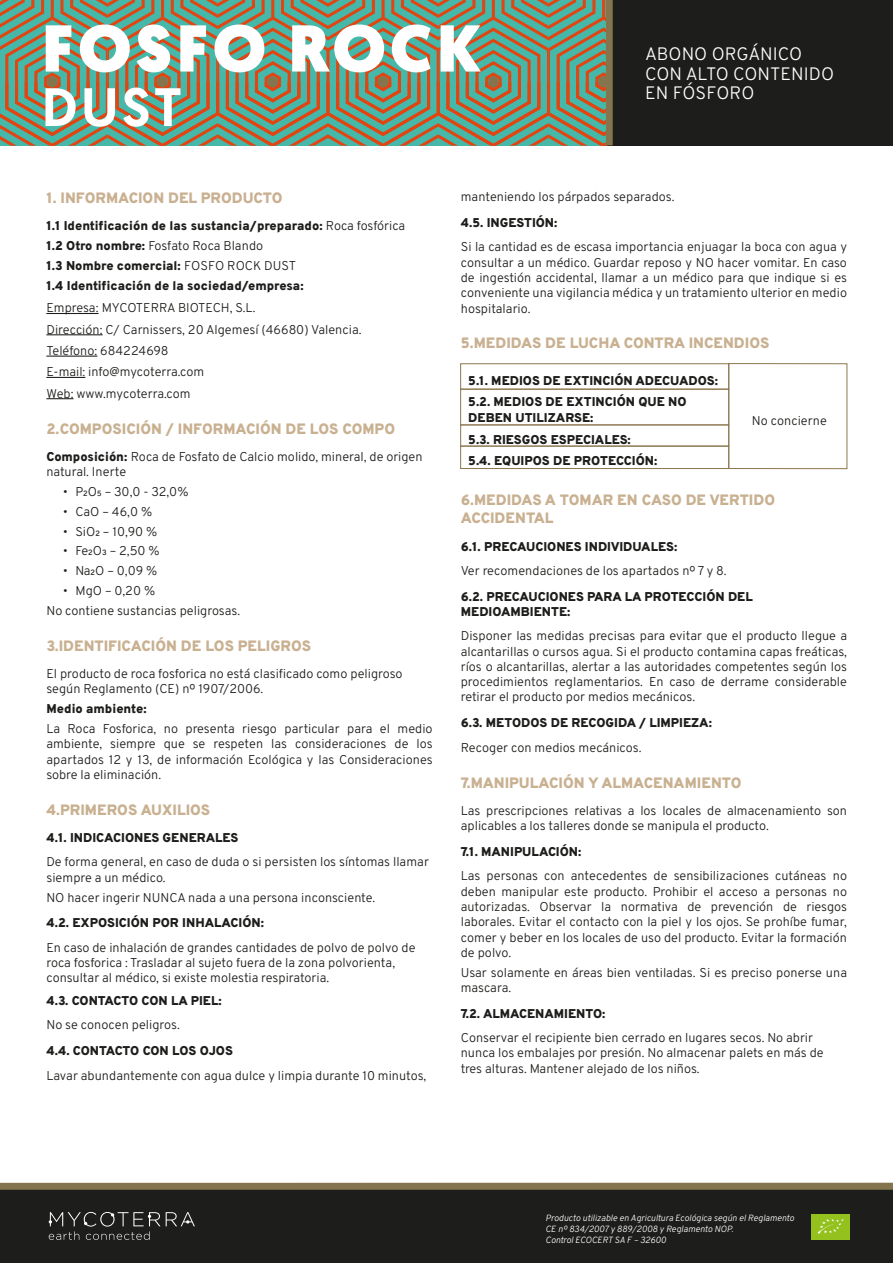
<style>
.page{position:relative;width:893px;height:1263px;background:#fff}
.page>*{position:absolute;margin:0;border:0;box-sizing:border-box;transform-origin:0 0}
.t1{font:900 66px "Geomanist";letter-spacing:.07em;color:#fff}
.t2{font:500 54px "Geomanist";color:#fff}
.t3{font:300 18px/19.5px "Overpass";color:#fff}
.t4{font:900 15px/18px "Overpass";color:#c8b090}
.t5{font:300 12.75px/15.3px "Overpass";color:#1d1d1b}
.t6{font:900 12.75px/19.8px "Overpass";color:#1d1d1b}
.t7{font:italic 300 9px/10.8px "Overpass";color:#fff}
.s1{font-weight:300}
.s2{font-weight:900}
</style>
<div class="page">
<div style="left:0;top:1189px;width:893px;height:74px;background:#1d1d1b"></div>
<svg style="left:49px;top:1212px;width:146px;height:28px"></svg>
<svg style="left:0;top:1183px;width:893px;height:7px;background:#81724c"></svg>
<div style="left:811px;top:1214px;width:38px;height:25px;background:#95c11f"></div>
<svg style="left:817px;top:1219px;width:27px;height:15px"></svg>
<hr style="left:46px;top:313px;width:53px;height:1px;background:#1d1d1b">
<hr style="left:46px;top:334px;width:57px;height:1px;background:#1d1d1b">
<hr style="left:46px;top:356px;width:51px;height:1px;background:#1d1d1b">
<hr style="left:46px;top:377px;width:39px;height:1px;background:#1d1d1b">
<svg style="left:46px;top:398px;width:28px;height:1px"></svg>
<svg style="left:0;top:0;width:607px;height:146px;background:#799176"></svg>
<div style="left:607px;top:0;width:286px;height:146px;background:#1d1d1b"></div>
<div style="left:606px;top:0;width:7px;height:145px;background:#85754e"></div>
<div style="left:460px;top:363px;width:269px;height:26px;border:1px solid #8b774f"></div>
<div style="left:728px;top:363px;width:119px;height:106px;border:1px solid #8b774f"></div>
<div style="left:460px;top:389px;width:269px;height:36px;border:1px solid #8b774f"></div>
<div style="left:460px;top:424px;width:269px;height:22px;border:1px solid #8b774f"></div>
<div style="left:460px;top:446px;width:269px;height:23px;border:1px solid #8b774f"></div>
<h1 class="t1" style="left:42px;top:4px;width:441px">FOSFO ROCK</h1>
<h2 class="t2" style="left:42px;top:71px;width:141px">DUST</h2>
<h3 class="t3" style="left:645px;top:44px;width:191px">ABONO ORGÁNICO<br>CON ALTO CONTENIDO<br>EN FÓSFORO</h3>
<p class="t4" style="left:46px;top:188px;width:238px">1. INFORMACION DEL PRODUCTO</p>
<p class="t6" style="left:46px;top:215px;width:360px">1.1 Identificación de las sustancia/preparado: <span class="s1">Roca fosfórica </span>1.2 Otro nombre: <span class="s1">Fosfato Roca Blando<br></span>1.3 Nombre comercial: <span class="s1">FOSFO ROCK DUST<br></span>1.4 Identificación de la sociedad/empresa:</p>
<p class="t5" style="left:46px;top:297px;width:317px;line-height:21.3px">Empresa: MYCOTERRA BIOTECH, S.L.<br>Dirección: C/ Carnissers, 20 Algemesí (46680) Valencia.<br>Teléfono: 684224698<br>E-mail: info@mycoterra.com<br>Web: www.mycoterra.com</p>
<p class="t4" style="left:46px;top:419px;width:350px">2.COMPOSICIÓN / INFORMACIÓN DE LOS COMPO</p>
<p class="t5" style="left:46px;top:448px;width:378px"><span class="s2">Composición:</span> Roca de Fosfato de Calcio molido, mineral, de origen natural. Inerte</p>
<p class="t5" style="left:63px;top:483px;width:127px">• P2O5 – 30,0 - 32,0%</p>
<p class="t5" style="left:63px;top:503px;width:91px">• CaO – 46,0 %</p>
<p class="t5" style="left:63px;top:523px;width:96px">• SiO2 – 10,90 %</p>
<p class="t5" style="left:63px;top:543px;width:99px">• Fe2O3 – 2,50 %</p>
<p class="t5" style="left:63px;top:563px;width:96px">• Na2O – 0,09 %</p>
<p class="t5" style="left:46px;top:580px;width:195px;line-height:19.8px;text-indent:16px">• MgO – 0,20 %<br>No contiene sustancias peligrosas.</p>
<p class="t4" style="left:46px;top:636px;width:266px">3.IDENTIFICACIÓN DE LOS PELIGROS</p>
<p class="t5" style="left:46px;top:665px;width:358px">El producto de roca fosforica no está clasificado como peligroso según Reglamento (CE) nº 1907/2006.</p>
<p class="t6" style="left:46px;top:698px;width:102px">Medio ambiente:</p>
<p class="t5" style="left:46px;top:720px;width:388px;text-align:justify">La Roca Fosforica, no presenta riesgo particular para el medio ambiente, siempre que se respeten las consideraciones de los apartados 12 y 13, de información Ecológica y las Consideraciones sobre la eliminación.</p>
<p class="t4" style="left:46px;top:800px;width:165px">4.PRIMEROS AUXILIOS</p>
<p class="t6" style="left:46px;top:827px;width:194px">4.1. INDICACIONES GENERALES</p>
<p class="t5" style="left:46px;top:854px;width:384px">De forma general, en caso de duda o si persisten los síntomas llamar siempre a un médico.</p>
<p class="t5" style="left:46px;top:889px;width:330px">NO hacer ingerir NUNCA nada a una persona inconsciente.</p>
<p class="t6" style="left:46px;top:912px;width:219px">4.2. EXPOSICIÓN POR INHALACIÓN:</p>
<p class="t5" style="left:46px;top:939px;width:371px">En caso de inhalación de grandes cantidades de polvo de polvo de roca fosforica : Trasladar al sujeto fuera de la zona polvorienta, consultar al médico, si existe molestia respiratoria.</p>
<p class="t6" style="left:46px;top:990px;width:177px">4.3. CONTACTO CON LA PIEL:</p>
<p class="t5" style="left:46px;top:1017px;width:135px">No se conocen peligros.</p>
<p class="t6" style="left:46px;top:1040px;width:188px">4.4. CONTACTO CON LOS OJOS</p>
<p class="t5" style="left:46px;top:1067px;width:381px">Lavar abundantemente con agua dulce y limpia durante 10 minutos,</p>
<p class="t5" style="left:461px;top:189px;width:215px">manteniendo los párpados separados.</p>
<p class="t6" style="left:461px;top:212px;width:98px">4.5. INGESTIÓN:</p>
<p class="t5" style="left:461px;top:239px;width:388px;text-align:justify">Si la cantidad es de escasa importancia enjuagar la boca con agua y consultar a un médico. Guardar reposo y NO hacer vomitar. En caso de ingestión accidental, llamar a un médico para que indique si es conveniente una vigilancia médica y un tratamiento ulterior en medio hospitalario.</p>
<p class="t4" style="left:461px;top:334px;width:310px">5.MEDIDAS DE LUCHA CONTRA INCENDIOS</p>
<p class="t6" style="left:468px;top:369px;width:251px;line-height:21.1px">5.1. MEDIOS DE EXTINCIÓN ADECUADOS:<br>5.2. MEDIOS DE EXTINCIÓN QUE NO</p>
<p class="t6" style="left:468px;top:407px;width:191px;line-height:21.1px">DEBEN UTILIZARSE:<br>5.3. RIESGOS ESPECIALES:<br>5.4. EQUIPOS DE PROTECCIÓN:</p>
<p class="t4" style="left:461px;top:490px;width:316px">6.MEDIDAS A TOMAR EN CASO DE VERTIDO<br>ACCIDENTAL</p>
<p class="t6" style="left:461px;top:536px;width:218px">6.1. PRECAUCIONES INDIVIDUALES:</p>
<p class="t5" style="left:461px;top:562px;width:267px">Ver recomendaciones de los apartados nº 7 y 8.</p>
<p class="t6" style="left:461px;top:588px;width:293px;line-height:15.3px">6.2. PRECAUCIONES PARA LA PROTECCIÓN DEL<br>MEDIOAMBIENTE:</p>
<p class="t5" style="left:461px;top:628px;width:388px;text-align:justify">Disponer las medidas precisas para evitar que el producto llegue a alcantarillas o cursos agua. Si el producto contamina capas freáticas, ríos o alcantarillas, alertar a las autoridades competentes según los procedimientos reglamentarios. En caso de derrame considerable retirar el producto por medios mecánicos.</p>
<p class="t6" style="left:461px;top:712px;width:253px">6.3. METODOS DE RECOGIDA / LIMPIEZA:</p>
<p class="t5" style="left:461px;top:739px;width:182px">Recoger con medios mecánicos.</p>
<p class="t4" style="left:461px;top:773px;width:282px">7.MANIPULACIÓN Y ALMACENAMIENTO</p>
<p class="t5" style="left:461px;top:802px;width:388px">Las prescripciones relativas a los locales de almacenamiento son aplicables a los talleres donde se manipula el producto.</p>
<p class="t6" style="left:461px;top:841px;width:122px">7.1. MANIPULACIÓN:</p>
<p class="t5" style="left:461px;top:868px;width:388px;text-align:justify">Las personas con antecedentes de sensibilizaciones cutáneas no deben manipular este producto. Prohibir el acceso a personas no autorizadas. Observar la normativa de prevención de riesgos laborales. Evitar el contacto con la piel y los ojos. Se prohíbe fumar, comer y beber en los locales de uso del producto. Evitar la formación de polvo.</p>
<p class="t5" style="left:461px;top:964px;width:388px">Usar solamente en áreas bien ventiladas. Si es preciso ponerse una mascara.</p>
<p class="t6" style="left:461px;top:1003px;width:146px">7.2. ALMACENAMIENTO:</p>
<p class="t5" style="left:461px;top:1029px;width:364px">Conservar el recipiente bien cerrado en lugares secos. No abrir nunca los embalajes por presión. No almacenar palets en más de tres alturas. Mantener alejado de los niños.</p>
<p class="t5" style="left:752px;top:412px;width:76px">No concierne</p>
<p class="t7" style="left:546px;top:1212px;width:250px">Producto utilizable en Agricultura Ecológica según el Reglamento<br>CE nº 834/2007 y 889/2008 y Reglamento NOP.<br>Control ECOCERT SA F – 32600</p>
</div>
